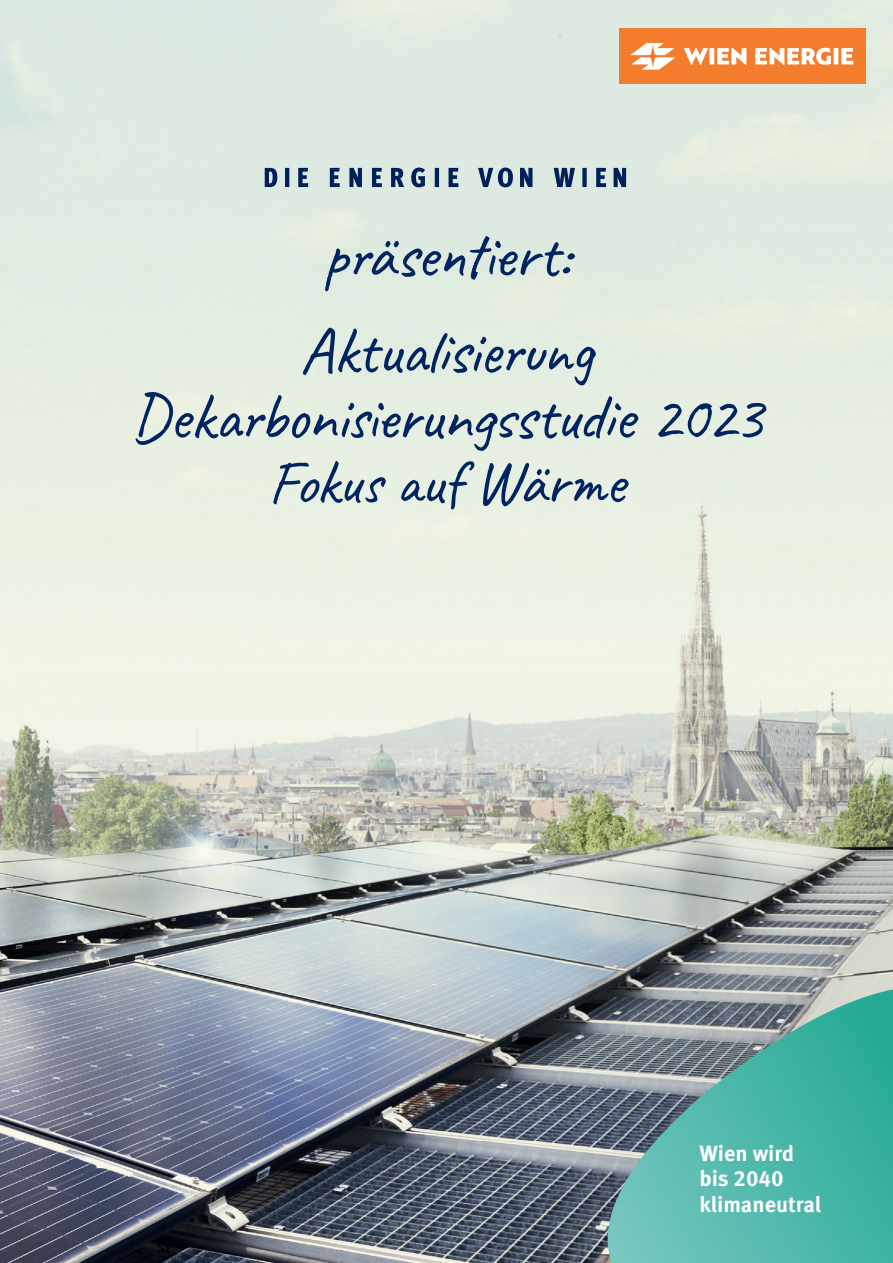
<style>
.page{position:relative;width:893px;height:1263px;background:#fff}
.page>*{position:absolute;margin:0;border:0;box-sizing:border-box;transform-origin:0 0}
.t1{font:66px/96px "Caveat";letter-spacing:-.02em;color:#002361;text-align:center}
.t2{font:63px "Caveat";letter-spacing:-.015em;color:#002361}
.t3{font:700 22.05px/25.8px "Meta OT";color:#fff}
</style>
<div class="page">
<img style="left:0;top:0;width:893px;height:1263px">
<div style="left:619px;top:29px;width:246px;height:55px;background:#f47d2d"></div>
<svg style="left:631px;top:43px;width:222px;height:27px"></svg>
<svg style="left:604px;top:989px;width:289px;height:274px;background:#5ca9a1"></svg>
<svg style="left:265px;top:168px;width:361px;height:19px;background:#879aac"></svg>
<p class="t1" style="left:300px;top:207px;width:295px">präsentiert:<br>Aktualisierung</p>
<p class="t1" style="left:130px;top:369px;width:634px">Dekarbonisierungsstudie 2023</p>
<p class="t2" style="left:268px;top:442px;width:358px">Fokus auf Wärme</p>
<p class="t3" style="left:699px;top:1140px;width:123px">Wien wird bis 2040 klimaneutral</p>
</div>
